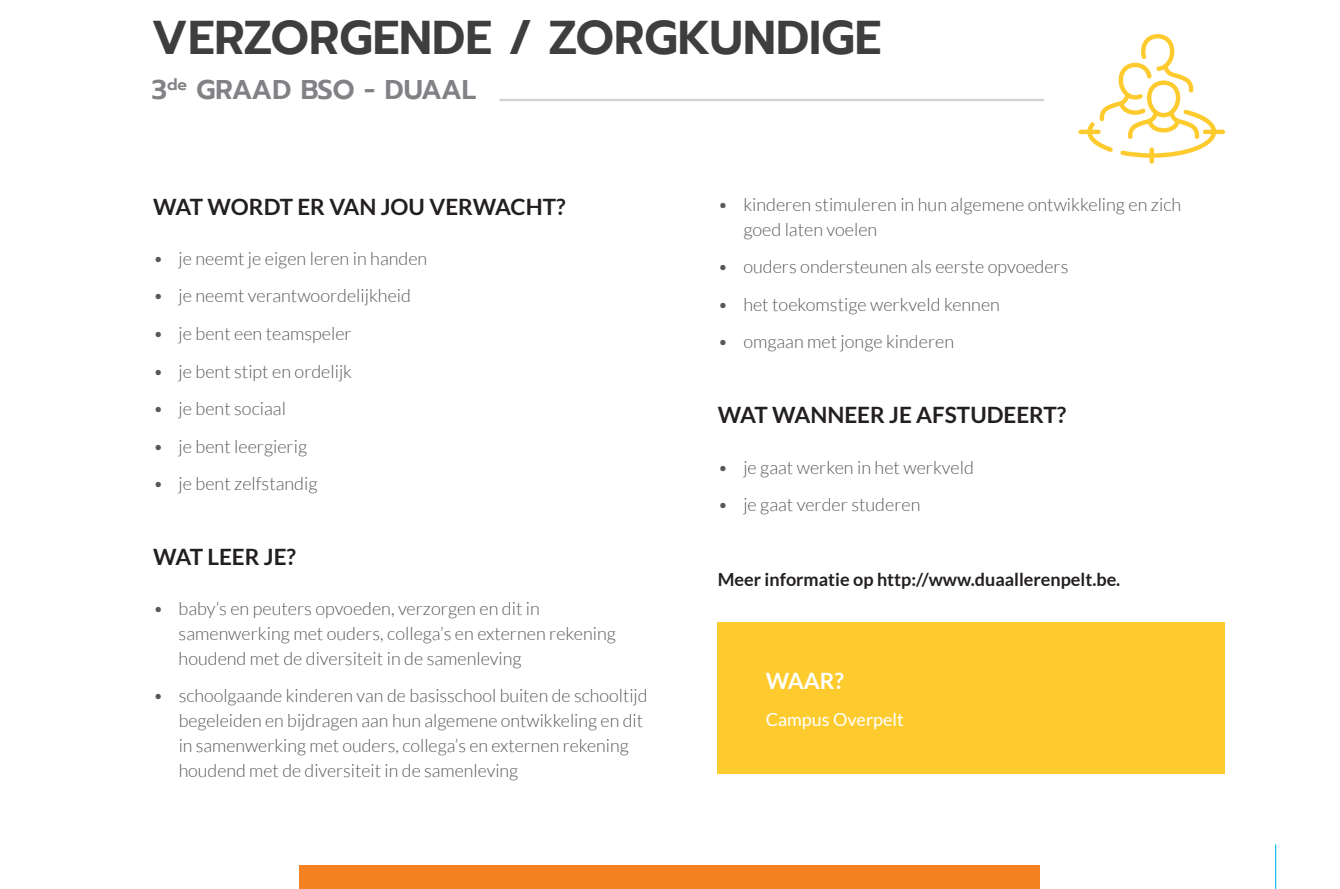
<style>
.page{position:relative;width:1340px;height:889px;background:#fff}
.page>*{position:absolute;margin:0;border:0;box-sizing:border-box;transform-origin:0 0}
.t1{font:600 47.25px "Prompt";color:#3e3e3f}
.t2{font:600 27px "Prompt";letter-spacing:-.02em;color:#808285}
.t3{font:700 22.5px "Lato";color:#231f20}
.t4{font:700 22.5px "Lato";color:#fff}
.t5{font:300 18px/24.8px "Lato";color:#57585a}
.t6{font:700 18px "Lato";color:#231f20}
.t7{font:18px "Lato";color:#fff}
</style>
<div class="page">
<hr style="left:1274px;top:844px;width:2px;height:45px;background:#00baf1">
<div style="left:300px;top:865px;width:740px;height:24px;background:#f58220"></div>
<div style="left:718px;top:622px;width:507px;height:152px;background:#fecb2f"></div>
<hr style="left:499px;top:99px;width:544px;height:2px;background:#d1d2d4">
<svg style="left:1078px;top:34px;width:147px;height:130px"></svg>
<h1 class="t1" style="left:152px;top:2px;width:731px">VERZORGENDE / ZORGKUNDIGE</h1>
<h2 class="t2" style="left:152px;top:69px;width:326px">3<sup>de</sup> GRAAD BSO - DUAAL</h2>
<p class="t3" style="left:153px;top:193px;width:414px">WAT WORDT ER VAN JOU VERWACHT?</p>
<p class="t5" style="left:153px;top:246px;width:276px">• je neemt je eigen leren in handen</p>
<p class="t5" style="left:153px;top:284px;width:259px">• je neemt verantwoordelijkheid</p>
<p class="t5" style="left:153px;top:321px;width:200px">• je bent een teamspeler</p>
<p class="t5" style="left:153px;top:359px;width:200px">• je bent stipt en ordelijk</p>
<p class="t5" style="left:153px;top:396px;width:134px">• je bent sociaal</p>
<p class="t5" style="left:153px;top:434px;width:155px">• je bent leergierig</p>
<p class="t5" style="left:153px;top:471px;width:166px">• je bent zelfstandig</p>
<p class="t3" style="left:153px;top:544px;width:144px">WAT LEER JE?</p>
<p class="t5" style="left:179px;top:596px;width:439px;text-indent:-26px">• baby’s en peuters opvoeden, verzorgen en dit in samenwerking met ouders, collega’s en externen rekening houdend met de diversiteit in de samenleving</p>
<p class="t5" style="left:179px;top:683px;width:470px;text-indent:-26px">• schoolgaande kinderen van de basisschool buiten de schooltijd begeleiden en bijdragen aan hun algemene ontwikkeling en dit in samenwerking met ouders, collega’s en externen rekening houdend met de diversiteit in de samenleving</p>
<p class="t5" style="left:743px;top:192px;width:439px;text-indent:-26px">• kinderen stimuleren in hun algemene ontwikkeling en zich goed laten voelen</p>
<p class="t5" style="left:718px;top:254px;width:352px">• ouders ondersteunen als eerste opvoeders</p>
<p class="t5" style="left:718px;top:292px;width:284px">• het toekomstige werkveld kennen</p>
<p class="t5" style="left:718px;top:329px;width:238px">• omgaan met jonge kinderen</p>
<p class="t3" style="left:718px;top:402px;width:350px">WAT WANNEER JE AFSTUDEERT?</p>
<p class="t5" style="left:718px;top:455px;width:257px">• je gaat werken in het werkveld</p>
<p class="t5" style="left:718px;top:492px;width:204px">• je gaat verder studeren</p>
<p class="t6" style="left:718px;top:569px;width:404px">Meer informatie op http://www.duaallerenpelt.be.</p>
<p class="t4" style="left:765px;top:667px;width:80px">WAAR?</p>
<p class="t7" style="left:765px;top:709px;width:140px">Campus Overpelt</p>
</div>
